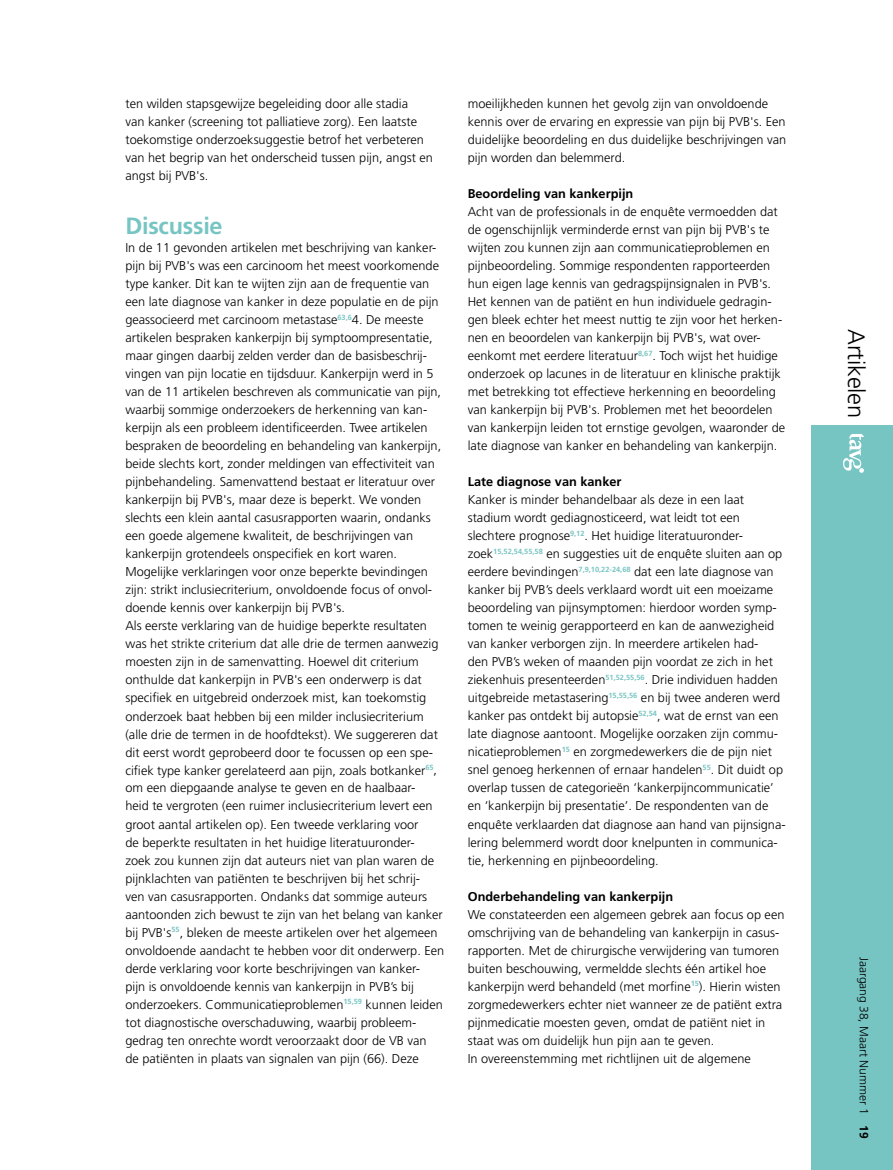
<style>
.page{position:relative;width:893px;height:1170px;background:#fff}
.page>*{position:absolute;margin:0;border:0;box-sizing:border-box;transform-origin:0 0}
.t1{font:300 23.7px "Frutiger LT Std";letter-spacing:-.01em;color:#000}
.t2{font:700 23.55px "Frutiger LT Std";letter-spacing:-.01em;color:#77c5c3}
.t3{font:300 12.75px/18px "Frutiger LT Std";color:#000}
.t4{font:700 12.75px "Frutiger LT Std";color:#000}
.t5{font:300 12px "Frutiger LT Std";color:#000}
.s1{font-weight:700}
</style>
<div class="page">
<div style="left:811px;top:425px;width:82px;height:744px;background:#77c5c3"></div>
<svg style="left:843px;top:434px;width:21px;height:39px"></svg>
<p class="t3" style="left:125px;top:95px;width:309px">ten wilden stapsgewijze begeleiding door alle stadia<br>van kanker (screening tot palliatieve zorg). Een laatste toekomstige onderzoeksuggestie betrof het verbeteren van het begrip van het onderscheid tussen pijn, angst en angst bij PVB's.</p>
<h2 class="t2" style="left:125px;top:212px;width:99px">Discussie</h2>
<p class="t3" style="left:125px;top:239px;width:320px">In de 11 gevonden artikelen met beschrijving van kanker&shy;pijn bij PVB's was een carcinoom het meest voorkomende type kanker. Dit kan te wijten zijn aan de frequentie van een late diagnose van kanker in deze populatie en de pijn geassocieerd met carcinoom metastase<sup>63,6</sup>4. De meeste artikelen bespraken kankerpijn bij symptoompresentatie, maar gingen daarbij zelden verder dan de basisbeschrij&shy;vingen van pijn locatie en tijdsduur. Kankerpijn werd in 5 van de 11 artikelen beschreven als communicatie van pijn, waarbij sommige onderzoekers de herkenning van kan&shy;kerpijn als een probleem identificeerden. Twee artikelen bespraken de beoordeling en behandeling van kankerpijn, beide slechts kort, zonder meldingen van effectiviteit van pijnbehandeling. Samenvattend bestaat er literatuur over kankerpijn bij PVB's, maar deze is beperkt. We vonden slechts een klein aantal casusrapporten waarin, ondanks een goede algemene kwaliteit, de beschrijvingen van kankerpijn grotendeels onspecifiek en kort waren.<br>Mogelijke verklaringen voor onze beperkte bevindingen zijn: strikt inclusiecriterium, onvoldoende focus of onvol&shy;doende kennis over kankerpijn bij PVB's.<br>Als eerste verklaring van de huidige beperkte resultaten was het strikte criterium dat alle drie de termen aanwezig moesten zijn in de samenvatting. Hoewel dit criterium onthulde dat kankerpijn in PVB's een onderwerp is dat specifiek en uitgebreid onderzoek mist, kan toekomstig onderzoek baat hebben bij een milder inclusiecriterium (alle drie de termen in de hoofdtekst). We suggereren dat dit eerst wordt geprobeerd door te focussen op een spe&shy;cifiek type kanker gerelateerd aan pijn, zoals botkanker<sup>65</sup>, om een diepgaande analyse te geven en de haalbaar-<br>heid te vergroten (een ruimer inclusiecriterium levert een groot aantal artikelen op). Een tweede verklaring voor<br>de beperkte resultaten in het huidige literatuuronder-<br>zoek zou kunnen zijn dat auteurs niet van plan waren de pijnklachten van patiënten te beschrijven bij het schrij-<br>ven van casusrapporten. Ondanks dat sommige auteurs aantoonden zich bewust te zijn van het belang van kanker bij PVB's<sup>55</sup>, bleken de meeste artikelen over het algemeen onvoldoende aandacht te hebben voor dit onderwerp. Een derde verklaring voor korte beschrijvingen van kanker-<br>pijn is onvoldoende kennis van kankerpijn in PVB’s bij onderzoekers. Communicatieproblemen<sup>15,59</sup> kunnen leiden tot diagnostische overschaduwing, waarbij probleem&shy;gedrag ten onrechte wordt veroorzaakt door de VB van<br>de patiënten in plaats van signalen van pijn (66). Deze</p>
<p class="t3" style="left:468px;top:95px;width:320px">moeilijkheden kunnen het gevolg zijn van onvoldoende kennis over de ervaring en expressie van pijn bij PVB's. Een duidelijke beoordeling en dus duidelijke beschrijvingen van pijn worden dan belemmerd.</p>
<p class="t4" style="left:468px;top:186px;width:167px">Beoordeling van kankerpijn</p>
<p class="t3" style="left:468px;top:203px;width:319px">Acht van de professionals in de enquête vermoedden dat de ogenschijnlijk verminderde ernst van pijn bij PVB's te wijten zou kunnen zijn aan communicatieproblemen en pijnbeoordeling. Sommige respondenten rapporteerden hun eigen lage kennis van gedragspijnsignalen in PVB's.<br>Het kennen van de patiënt en hun individuele gedragin&shy;gen bleek echter het meest nuttig te zijn voor het herken&shy;nen en beoordelen van kankerpijn bij PVB's, wat over&shy;eenkomt met eerdere literatuur<sup>8,67</sup>. Toch wijst het huidige onderzoek op lacunes in de literatuur en klinische praktijk met betrekking tot effectieve herkenning en beoordeling van kankerpijn bij PVB's. Problemen met het beoordelen van kankerpijn leiden tot ernstige gevolgen, waaronder de late diagnose van kanker en behandeling van kankerpijn.</p>
<p class="t4" style="left:468px;top:474px;width:155px">Late diagnose van kanker</p>
<p class="t3" style="left:468px;top:491px;width:319px">Kanker is minder behandelbaar als deze in een laat stadium wordt gediagnosticeerd, wat leidt tot een slechtere prognose<sup>9,12</sup>. Het huidige literatuuronder&shy;zoek<sup>15,52,54,55,58</sup> en suggesties uit de enquête sluiten aan op eerdere bevindingen<sup>7,9,10,22-24,68</sup> dat een late diagnose van kanker bij PVB’s deels verklaard wordt uit een moeizame beoordeling van pijnsymptomen: hierdoor worden symp&shy;tomen te weinig gerapporteerd en kan de aanwezigheid van kanker verborgen zijn. In meerdere artikelen had-<br>den PVB’s weken of maanden pijn voordat ze zich in het ziekenhuis presenteerden<sup>51,52,55,56</sup>. Drie individuen hadden uitgebreide metastasering<sup>15,55,56</sup> en bij twee anderen werd kanker pas ontdekt bij autopsie<sup>52,54</sup>, wat de ernst van een late diagnose aantoont. Mogelijke oorzaken zijn commu&shy;nicatieproblemen<sup>15</sup> en zorgmedewerkers die de pijn niet snel genoeg herkennen of ernaar handelen<sup>55</sup>. Dit duidt op overlap tussen de categorieën ‘kankerpijncommunicatie’ en ‘kankerpijn bij presentatie’. De respondenten van de enquête verklaarden dat diagnose aan hand van pijnsigna&shy;lering belemmerd wordt door knelpunten in communica&shy;tie, herkenning en pijnbeoordeling.</p>
<p class="t4" style="left:468px;top:888px;width:207px">Onderbehandeling van kankerpijn</p>
<p class="t3" style="left:468px;top:905px;width:318px">We constateerden een algemeen gebrek aan focus op een omschrijving van de behandeling van kankerpijn in casus&shy;rapporten. Met de chirurgische verwijdering van tumoren buiten beschouwing, vermeldde slechts één artikel hoe kankerpijn werd behandeld (met morfine<sup>15</sup>). Hierin wisten zorgmedewerkers echter niet wanneer ze de patiënt extra pijnmedicatie moesten geven, omdat de patiënt niet in staat was om duidelijk hun pijn aan te geven.<br>In overeenstemming met richtlijnen uit de algemene</p>
<h1 class="t1" style="left:870px;top:329px;width:91px;rotate:90deg">Artikelen</h1>
<p class="t5" style="left:871px;top:956px;width:183px;rotate:90deg">Jaargang 38, Maart Nummer 1 <span class="s1">19</span></p>
</div>
